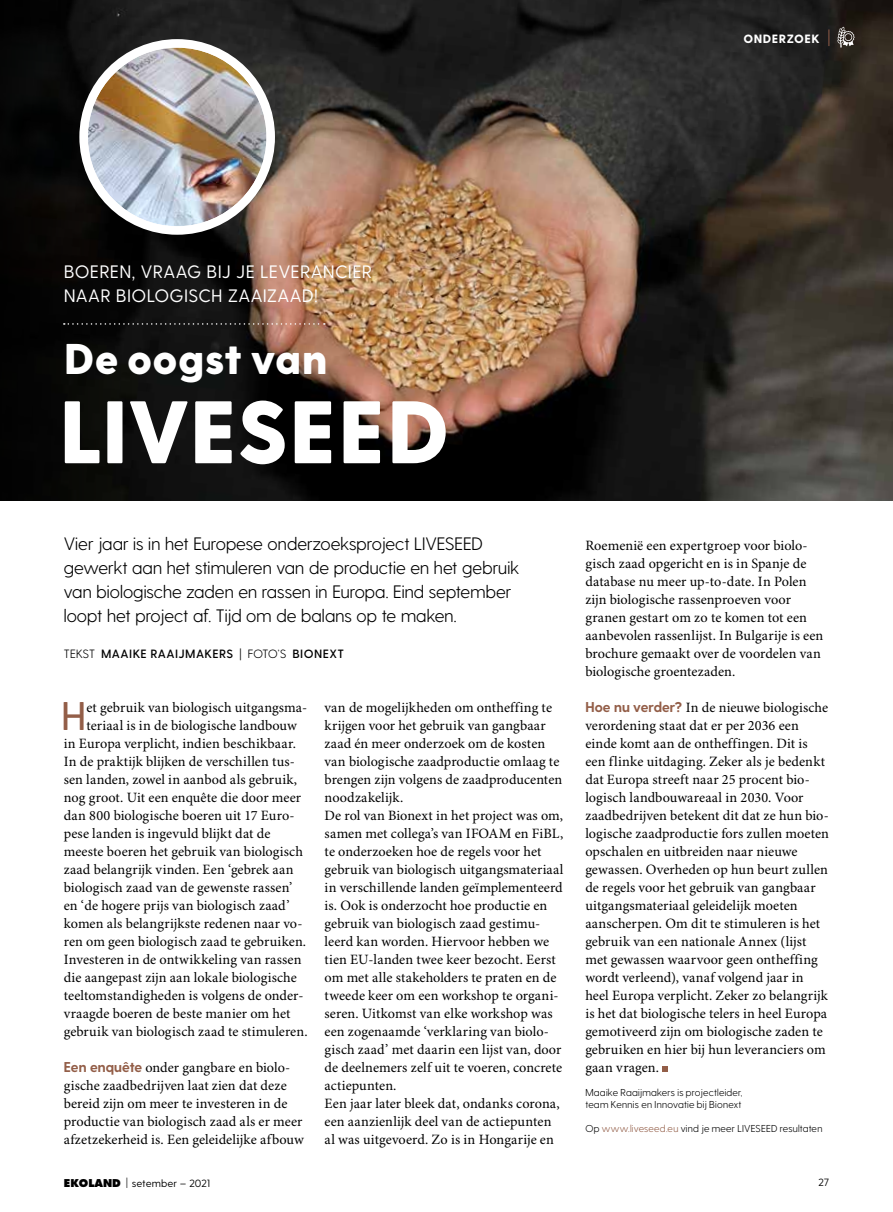
<style>
.page{position:relative;width:893px;height:1212px;background:#fff}
.page>*{position:absolute;margin:0;border:0;box-sizing:border-box;transform-origin:0 0}
.t1{font:800 88.5px "Greycliff CF";letter-spacing:-.01em;color:#fff}
.t2{font:800 42.9px "Greycliff CF";letter-spacing:-.005em;color:#fff}
.t3{font:500 39.9px "Greycliff CF";color:#935e48}
.t4{font:300 18px/24px "Greycliff CF";letter-spacing:.005em;color:#000}
.t5{font:18px/24px "Greycliff CF";letter-spacing:.01em;color:#fff}
.t6{font:14.25px/18px "Minion Pro";letter-spacing:.005em;color:#000}
.t7{font:600 12px "Greycliff CF";letter-spacing:.025em;color:#000}
.t8{font:800 12px "Greycliff CF";letter-spacing:.04em;color:#fff}
.t9{font:10.5px "Greycliff CF";color:#000}
.t10{font:300 10.05px/12px "Greycliff CF";letter-spacing:.025em;color:#000}
.s1{font-weight:300}
.s2{font-family:"Greycliff CF";font-weight:700;color:#935e48}
.s3{color:#935e48}
.s4{font-family:"Futura Std";font-weight:800}
.s5{font-style:inherit}
</style>
<div class="page">
<img style="left:0;top:0;width:893px;height:500px">
<svg style="left:662px;top:1067px;width:5px;height:5px"></svg>
<svg style="left:64px;top:323px;width:261px;height:2px"></svg>
<svg style="left:828px;top:29px;width:1px;height:17px"></svg>
<svg style="left:837px;top:27px;width:18px;height:21px"></svg>
<div style="left:84px;top:43px;width:187px;height:187px;background:#fff;border-radius:50%"></div>
<img style="left:88px;top:48px;width:178px;height:178px;border-radius:89px">
<div style="left:79px;top:39px;width:196px;height:196px;border:9px solid #fff;border-radius:50%"></div>
<p class="t8" style="left:743px;top:31px;width:78px">ONDERZOEK</p>
<p class="t5" style="left:64px;top:260px;width:310px">BOEREN, VRAAG BIJ JE LEVERANCIER<br>NAAR BIOLOGISCH ZAAIZAAD!</p>
<h2 class="t2" style="left:64px;top:333px;width:266px">De oogst van</h2>
<h1 class="t1" style="left:59px;top:378px;width:392px">LIVESEED</h1>
<p class="t4" style="left:64px;top:532px;width:457px">Vier jaar is in het Europese onderzoeksproject LIVESEED gewerkt aan het stimuleren van de productie en het gebruik van biologische zaden en rassen in Europa. Eind september loopt het project af. Tijd om de balans op te maken.</p>
<p class="t7" style="left:64px;top:647px;width:282px"><span class="s1">TEKST</span> MAAIKE RAAIJMAKERS <span class="s1">| FOTO’S</span> BIONEXT</p>
<h3 class="t3" style="left:61px;top:692px;width:26px">H</h3>
<p class="t6" style="left:86px;top:699px;width:222px">et gebruik van biologisch uitgangsma-</p>
<p class="t6" style="left:86px;top:717px;width:212px">teriaal is in de biologische landbouw</p>
<p class="t6" style="left:64px;top:735px;width:234px">in Europa verplicht, indien beschikbaar.</p>
<p class="t6" style="left:64px;top:753px;width:233px">In de praktijk blijken de verschillen tus-</p>
<p class="t6" style="left:64px;top:771px;width:235px">sen landen, zowel in aanbod als gebruik,</p>
<p class="t6" style="left:64px;top:789px;width:239px">nog groot. Uit een enquête die door meer</p>
<p class="t6" style="left:64px;top:807px;width:232px">dan 800 biologische boeren uit 17 Euro-</p>
<p class="t6" style="left:64px;top:825px;width:208px">pese landen is ingevuld blijkt dat de</p>
<p class="t6" style="left:64px;top:843px;width:241px">meeste boeren het gebruik van biologisch</p>
<p class="t6" style="left:64px;top:861px;width:231px">zaad belangrijk vinden. Een ‘gebrek aan</p>
<p class="t6" style="left:64px;top:879px;width:230px">biologisch zaad van de gewenste rassen’</p>
<p class="t6" style="left:64px;top:897px;width:227px">en ‘de hogere prijs van biologisch zaad’</p>
<p class="t6" style="left:64px;top:915px;width:240px">komen als belangrijkste redenen naar vo-</p>
<p class="t6" style="left:64px;top:933px;width:244px">ren om geen biologisch zaad te gebruiken.</p>
<p class="t6" style="left:64px;top:951px;width:239px">Investeren in de ontwikkeling van rassen</p>
<p class="t6" style="left:64px;top:969px;width:235px">die aangepast zijn aan lokale biologische</p>
<p class="t6" style="left:64px;top:987px;width:241px">teeltomstandigheden is volgens de onder-</p>
<p class="t6" style="left:64px;top:1005px;width:228px">vraagde boeren de beste manier om het</p>
<p class="t6" style="left:64px;top:1023px;width:245px">gebruik van biologisch zaad te stimuleren.</p>
<p class="t6" style="left:64px;top:1059px;width:242px"><span class="s2">Een enquête</span> onder gangbare en biolo&shy;gische zaadbedrijven laat zien dat deze bereid zijn om meer te investeren in de productie van biologisch zaad als er meer afzetzekerheid is. Een geleidelijke afbouw</p>
<p class="t6" style="left:325px;top:699px;width:240px">van de mogelijkheden om ontheffing te krijgen voor het gebruik van gangbaar zaad én meer onderzoek om de kosten van biologische zaadproductie omlaag te brengen zijn volgens de zaadproducenten noodzakelijk.<br>De rol van Bionext in het project was om, samen met collega’s van IFOAM en FiBL, te onderzoeken hoe de regels voor het gebruik van biologisch uitgangsmateriaal in verschillende landen geïmplementeerd is. Ook is onderzocht hoe productie en gebruik van biologisch zaad gestimu&shy;leerd kan worden. Hiervoor hebben we tien EU-landen twee keer bezocht. Eerst om met alle stakeholders te praten en de tweede keer om een workshop te organi&shy;seren. Uitkomst van elke workshop was een zogenaamde ‘verklaring van biolo&shy;gisch zaad’ met daarin een lijst van, door de deelnemers zelf uit te voeren, concrete actiepunten.<br>Een jaar later bleek dat, ondanks corona, een aanzienlijk deel van de actiepunten al was uitgevoerd. Zo is in Hongarije en</p>
<p class="t6" style="left:585px;top:537px;width:239px">Roemenië een expertgroep voor biolo&shy;gisch zaad opgericht en is in Spanje de database nu meer up-to-date. In Polen zijn biologische rassenproeven voor granen gestart om zo te komen tot een aanbevolen rassenlijst. In Bulgarije is een brochure gemaakt over de voordelen van biologische groentezaden.</p>
<p class="t6" style="left:585px;top:699px;width:245px"><span class="s2">Hoe nu verder?</span> In de nieuwe biologische verordening staat dat er per 2036 een einde komt aan de ontheffingen. Dit is een flinke uitdaging. Zeker als je bedenkt dat Europa streeft naar 25 procent bio&shy;logisch landbouwareaal in 2030. Voor zaadbedrijven betekent dit dat ze hun bio&shy;logische zaadproductie fors zullen moeten opschalen en uitbreiden naar nieuwe gewassen. Overheden op hun beurt zullen de regels voor het gebruik van gangbaar uitgangsmateriaal geleidelijk moeten aanscherpen. Om dit te stimuleren is het gebruik van een nationale Annex (lijst met gewassen waarvoor geen ontheffing wordt verleend), vanaf volgend jaar in heel Europa verplicht. Zeker zo belangrijk is het dat biologische telers in heel Europa gemotiveerd zijn om biologische zaden te gebruiken en hier bij hun leveranciers om gaan vragen.</p>
<p class="t10" style="left:585px;top:1086px;width:159px">Maaike Raaijmakers is projectleider, team Kennis en Innovatie bij Bionext</p>
<p class="t10" style="left:585px;top:1122px;width:238px">Op <span class="s3">www.liveseed.eu</span> vind je meer LIVESEED resultaten</p>
<p class="t9" style="left:64px;top:1177px;width:148px"><span class="s4">EKOLAND</span> <span class="s5">|</span> setember – 2021</p>
<p class="t9" style="left:818px;top:1176px;width:12px">27</p>
</div>
